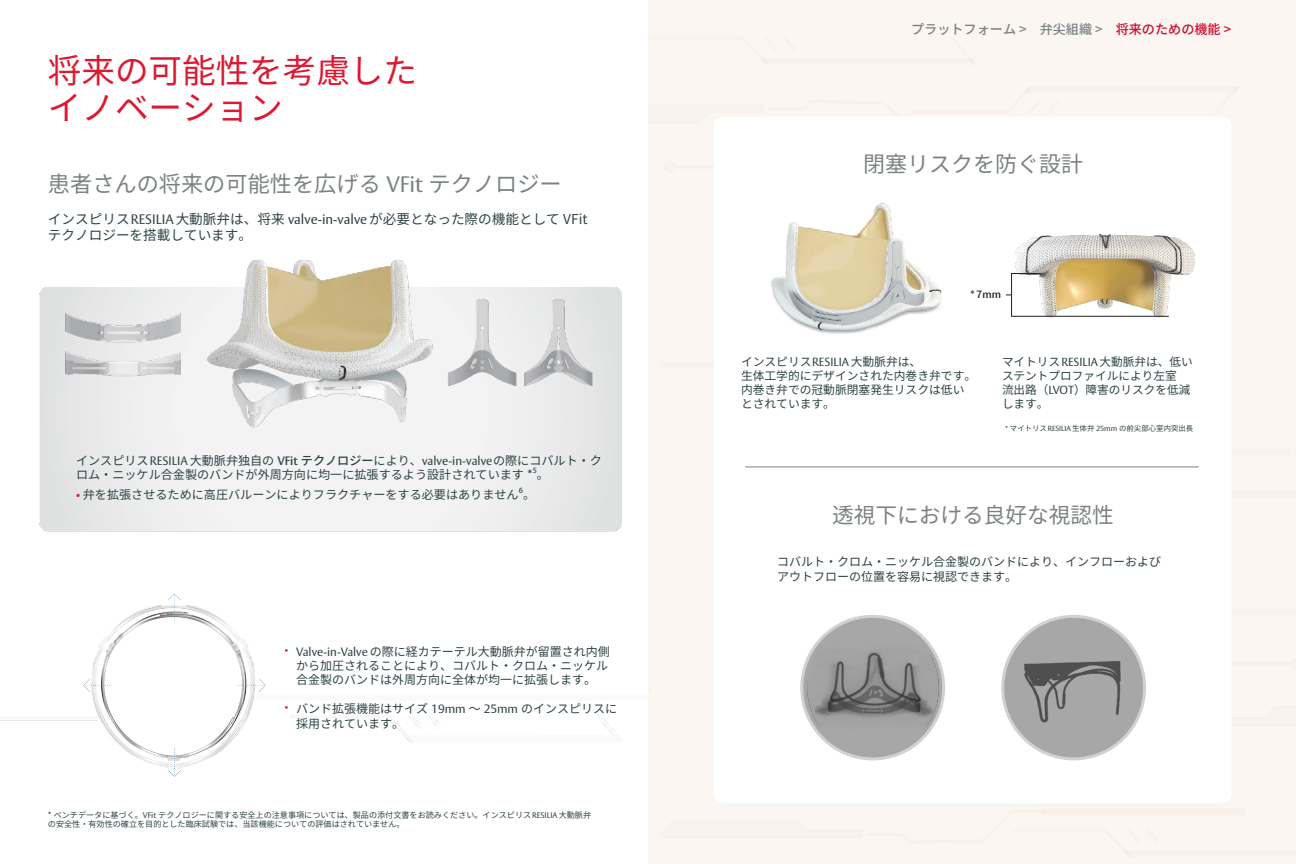
<style>
.page{position:relative;width:1296px;height:864px;background:#fff}
.page>*{position:absolute;margin:0;border:0;box-sizing:border-box;transform-origin:0 0}
.t1{font:33.6px/37.4px "Source Han Sans JP";color:#db1a32}
.t2{font:22.2px "Source Han Sans JP";color:#7c8282}
.t3{font:22px "Source Han Sans JP";color:#7c8282}
.t4{font:21.7px "Source Han Sans JP";color:#7c8282}
.t5{font:13.6px/16.3px "Source Han Sans JP";color:#2d4245}
.t6{font:500 13.1px "Source Han Sans JP";color:#7c8282}
.t7{font:12.1px/14.5px "Source Han Sans JP";color:#2d4245}
.t8{font:12px/14.4px "Source Han Sans JP";color:#2d4245}
.t9{font:11.8px/14.1px "Source Han Sans JP";color:#2d4245}
.t10{font:11.6px/14px "Source Han Sans JP";color:#2d4245}
.t11{font:600 10.5px "Vesta Pro";color:#231f20}
.t12{font:8.1px/9.7px "Source Han Sans JP";color:#2d4245}
.t13{font:7.4px "Source Han Sans JP";color:#2d4245}
.s1{font-family:"Vesta Pro"}
.s2{font-family:"Vesta Pro";font-weight:600}
.s3{font-weight:500}
.s4{font-family:"Koz Go Pro"}
.s5{color:#db1a32}
.s6{color:#c8102e}
.s7{font-family:"Source Sans 3"}
</style>
<div class="page">
<div style="left:648px;top:0;width:648px;height:864px;background:#fbf6f2"></div>
<img style="left:1041px;top:810px;width:6px;height:3px">
<img style="left:1123px;top:850px;width:8px;height:7px">
<div style="left:714px;top:117px;width:518px;height:686px;background:#fff;border-radius:9px"></div>
<img style="left:771px;top:203px;width:171px;height:131px">
<img style="left:1015px;top:233px;width:180px;height:85px">
<svg style="left:1006px;top:273px;width:164px;height:44px"></svg>
<div style="left:1003px;top:616px;width:142px;height:143px;background:#a7a7a8;border-radius:50%"></div>
<img style="left:1001px;top:634px;width:145px;height:119px">
<div style="left:1001px;top:615px;width:145px;height:145px;border:3px solid #d0d2d2;border-radius:50%"></div>
<hr style="left:745px;top:467px;width:454px;height:1px;background:#7c8282">
<div style="left:802px;top:616px;width:142px;height:143px;background:#a7a7a8;border-radius:50%"></div>
<img style="left:807px;top:642px;width:131px;height:89px">
<div style="left:800px;top:615px;width:145px;height:145px;border:3px solid #d0d2d2;border-radius:50%"></div>
<img style="left:65px;top:306px;width:116px;height:76px">
<img style="left:448px;top:287px;width:145px;height:99px">
<img style="left:205px;top:259px;width:243px;height:174px">
<img style="left:597px;top:715px;width:22px;height:21px">
<img style="left:428px;top:715px;width:11px;height:11px">
<img style="left:405px;top:736px;width:216px;height:7px">
<img style="left:409px;top:715px;width:11px;height:11px">
<img style="left:71px;top:594px;width:195px;height:183px">
<h1 class="t1" style="left:48px;top:53px;width:371px">将来の可能性を考慮したイノベーション</h1>
<h2 class="t2" style="left:48px;top:171px;width:515px">患者さんの将来の可能性を広げる <span class="s1">VFit</span> テクノロジー</h2>
<p class="t5" style="left:48px;top:211px;width:541px">インスピリス<span class="s1">RESILIA</span>大動脈弁は、将来 <span class="s1">valve-in-valve</span>が必要となった際の機能として VFitテクノロジーを搭載しています。</p>
<p class="t7" style="left:76px;top:453px;width:528px">インスピリス<span class="s1">RESILIA</span>大動脈弁独自の <span class="s2">VFit</span> <span class="s3">テクノロジー</span>により、<span class="s1">valve-in-valve</span>の際にコバルト・クロム・ニッケル合金製のバンドが外周方向に均一に拡張するよう設計されています *<span class="s4">⁵</span>。</p>
<p class="t7" style="left:76px;top:488px;width:461px"><span class="s5">•</span> 弁を拡張させるために高圧バルーンによりフラクチャーをする必要はありません<span class="s4">⁶</span>。</p>
<p class="t8" style="left:296px;top:644px;width:315px;text-indent:-16px"><span class="s6">・</span> <span class="s1">Valve-in-Valve</span>の際に経カテーテル大動脈弁が留置され内側から加圧されることにより、コバルト・クロム・ニッケル合金製のバンドは外周方向に全体が均一に拡張します。</p>
<p class="t8" style="left:296px;top:702px;width:322px;text-indent:-16px"><span class="s6">・</span>バンド拡張機能はサイズ <span class="s1">19mm</span> ～ <span class="s1">25mm</span> のインスピリスに採用されています。</p>
<p class="t12" style="left:48px;top:810px;width:545px">* ベンチデータに基づく。<span class="s1">VFit</span> テクノロジーに関する安全上の注意事項については、製品の添付文書をお読みください。インスピリス<span class="s1">RESILIA</span>大動脈弁の安全性・有効性の確立を目的とした臨床試験では、当該機能についての評価はされていません。</p>
<p class="t6" style="left:911px;top:22px;width:322px">プラットフォーム &gt;　弁尖組織 &gt;<span class="s6">　将来のための機能 &gt;</span></p>
<h3 class="t3" style="left:863px;top:152px;width:221px">閉塞リスクを防ぐ設計</h3>
<p class="t11" style="left:970px;top:288px;width:32px">* 7mm</p>
<p class="t9" style="left:741px;top:355px;width:237px">インスピリス<span class="s1">RESILIA</span>大動脈弁は、<br>生体工学的にデザインされた内巻き弁です。内巻き弁での冠動脈閉塞発生リスクは低いとされています。</p>
<p class="t10" style="left:1002px;top:355px;width:192px">マイトリス<span class="s1">RESILIA</span>大動脈弁は、低いステントプロファイルにより左室<br>流出路（<span class="s1">LVOT</span>）障害のリスクを低減します。</p>
<p class="t13" style="left:1005px;top:424px;width:190px"><span class="s7">*</span> マイトリス<span class="s1">RESILIA</span>生体弁 <span class="s1">25mm</span> の前尖部心室内突出長</p>
<h3 class="t4" style="left:832px;top:503px;width:283px">透視下における良好な視認性</h3>
<p class="t8" style="left:777px;top:555px;width:385px">コバルト・クロム・ニッケル合金製のバンドにより、インフローおよびアウトフローの位置を容易に視認できます。</p>
</div>
